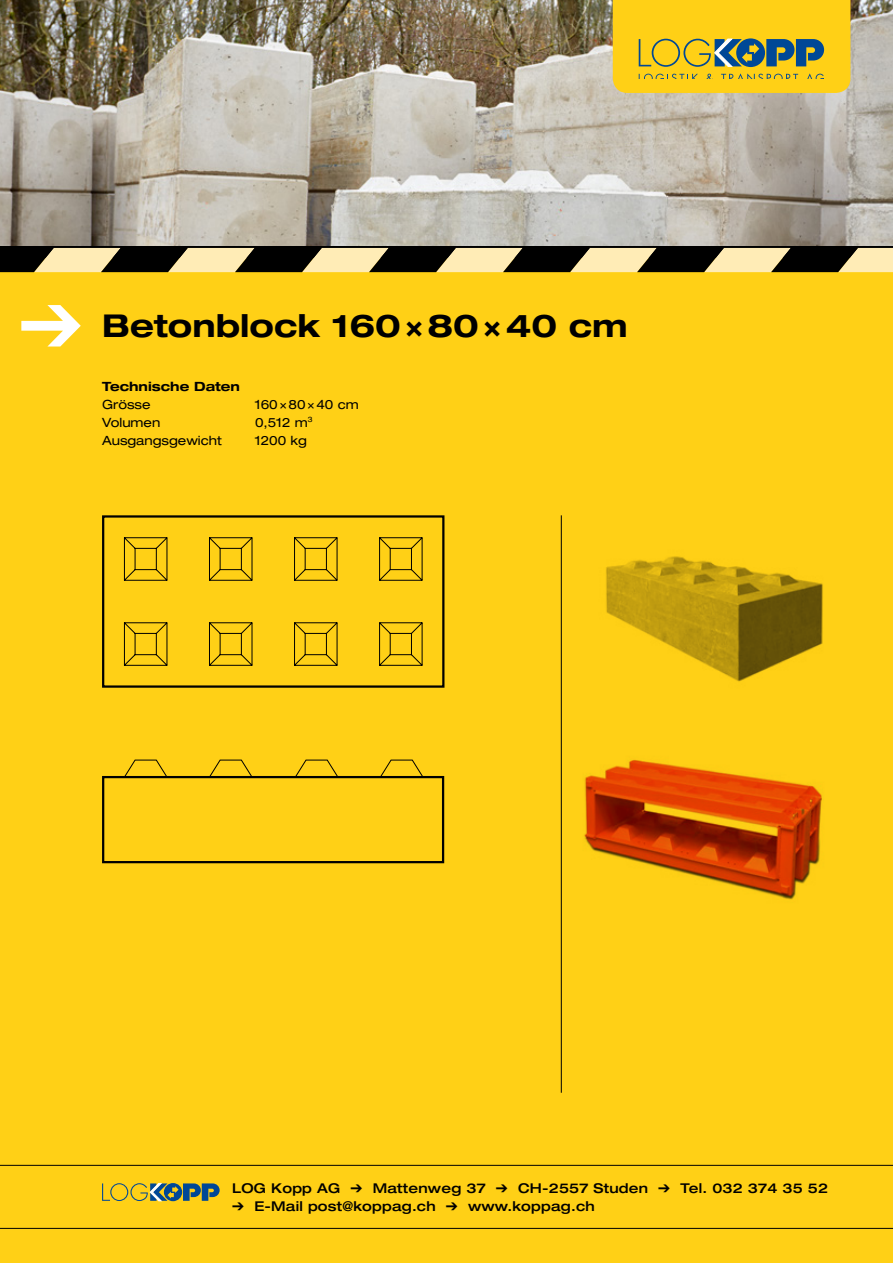
<style>
.page{position:relative;width:893px;height:1263px;background:#ffd016}
.page>*{position:absolute;margin:0;border:0;box-sizing:border-box;transform-origin:0 0}
.t1{font:700 expanded 31.5px "Helvetica Neue";color:#000}
.t2{font:500 expanded 13.5px "Helvetica Neue";letter-spacing:.015em;color:#000}
.t3{font:expanded 12.75px "Helvetica Neue";color:#000}
.t4{font:700 expanded 12.75px "Helvetica Neue";color:#000}
</style>
<div class="page">
<img style="left:0;top:0;width:893px;height:247px">
<div style="left:0;top:247px;width:893px;height:11px;background:#000"></div>
<svg style="left:0;top:248px;width:893px;height:24px"></svg>
<hr style="left:561px;top:515px;width:1px;height:578px;background:#000">
<hr style="left:0;top:1228px;width:893px;height:1px;background:#000">
<hr style="left:0;top:1165px;width:893px;height:1px;background:#000">
<svg style="left:613px;top:0;width:237px;height:93px"></svg>
<svg style="left:102px;top:1183px;width:118px;height:18px"></svg>
<img style="left:606px;top:556px;width:217px;height:126px">
<img style="left:584px;top:760px;width:238px;height:140px">
<div style="left:102px;top:515px;width:342px;height:173px;border:2px solid #000"></div>
<svg style="left:123px;top:537px;width:300px;height:129px"></svg>
<div style="left:102px;top:776px;width:342px;height:87px;border:2px solid #000"></div>
<svg style="left:123px;top:759px;width:130px;height:19px"></svg>
<svg style="left:294px;top:759px;width:130px;height:19px"></svg>
<h1 class="t1" style="left:102px;top:306px;width:527px">Betonblock 160×80×40 cm</h1>
<p class="t4" style="left:102px;top:378px;width:139px">Technische Daten</p>
<p class="t3" style="left:102px;top:396px;width:50px">Grösse</p>
<p class="t3" style="left:255px;top:396px;width:105px">160×80×40 cm</p>
<p class="t3" style="left:102px;top:414px;width:60px">Volumen</p>
<p class="t3" style="left:255px;top:414px;width:59px">0,512 m<sup>3</sup></p>
<p class="t3" style="left:102px;top:432px;width:121px">Ausgangsgewicht</p>
<p class="t3" style="left:255px;top:432px;width:53px">1200 kg</p>
<p class="t2" style="left:232px;top:1180px;width:597px">LOG Kopp AG ➔ Mattenweg 37 ➔ CH-2557 Studen ➔ Tel. 032 374 35 52</p>
<p class="t2" style="left:232px;top:1198px;width:364px">➔ E-Mail post@koppag.ch ➔ www.koppag.ch</p>
</div>
